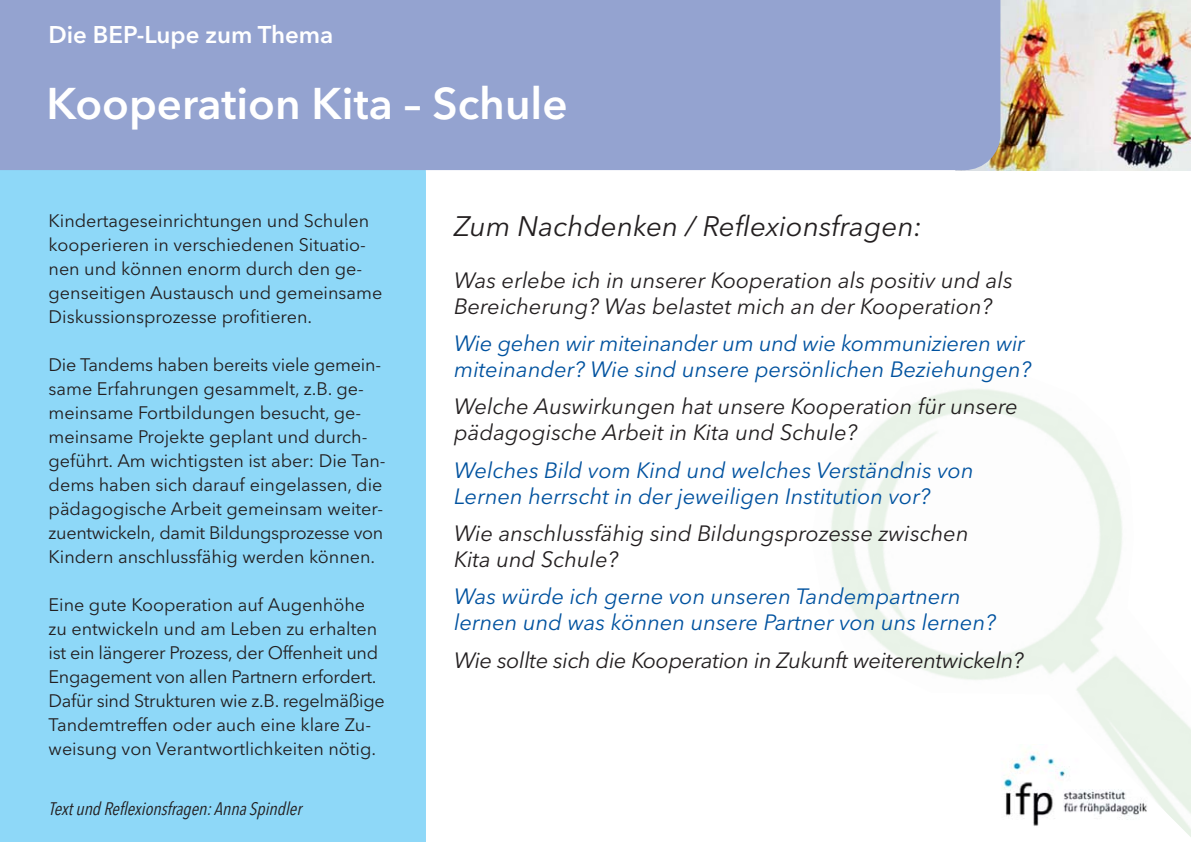
<style>
.page{position:relative;width:1191px;height:842px;background:#fff}
.page>*{position:absolute;margin:0;border:0;box-sizing:border-box;transform-origin:0 0}
.t1{font:600 44px "Avenir Next LT Pro";color:#fff}
.t2{font:italic 28px "Avenir Next LT Pro";color:#231f20}
.t3{font:600 24px "Avenir Next LT Pro";color:#fff}
.t4{font:italic 22px/26px "Avenir Next LT Pro";color:#231f20}
.t5{font:italic 22px/26px "Avenir Next LT Pro";color:#00529f}
.t6{font:18px/24px "Avenir Next LT Pro";color:#231f20}
.t7{font:italic condensed 18px "Avenir Next LT Pro";color:#231f20}
</style>
<div class="page">
<img style="left:1000px;top:0;width:191px;height:170px">
<div style="left:0;top:170px;width:426px;height:672px;background:#8ed8f8"></div>
<div style="left:0;top:0;width:1000px;height:170px;background:#94a3d0"></div>
<img style="left:831px;top:389px;width:360px;height:448px">
<h3 class="t3" style="left:48px;top:25px;width:286px">Die BEP-Lupe zum Thema</h3>
<h1 class="t1" style="left:46px;top:86px;width:523px">Kooperation Kita – Schule</h1>
<p class="t6" style="left:49px;top:210px;width:335px">Kindertageseinrichtungen und Schulen kooperieren in verschiedenen Situatio&shy;nen und können enorm durch den ge&shy;genseitigen Austausch und gemeinsame Diskussionsprozesse profitieren.</p>
<p class="t6" style="left:49px;top:354px;width:339px">Die Tandems haben bereits viele gemein&shy;same Erfahrungen gesammelt, z.B. ge&shy;meinsame Fortbildungen besucht, ge&shy;meinsame Projekte geplant und durch&shy;geführt. Am wichtigsten ist aber: Die Tan&shy;dems haben sich darauf eingelassen, die pädagogische Arbeit gemeinsam weiter&shy;zuentwickeln, damit Bildungsprozesse von Kindern anschlussfähig werden können.</p>
<p class="t6" style="left:49px;top:594px;width:338px">Eine gute Kooperation auf Augenhöhe zu entwickeln und am Leben zu erhalten ist ein längerer Prozess, der Offenheit und Engagement von allen Partnern erfordert.<br>Dafür sind Strukturen wie z.B. regelmäßige Tandemtreffen oder auch eine klare Zu&shy;weisung von Verantwortlichkeiten nötig.</p>
<p class="t7" style="left:49px;top:801px;width:258px">Textund Reflexionsfragen:AnnaSpindler</p>
<h2 class="t2" style="left:454px;top:214px;width:469px">Zum Nachdenken / Reflexionsfragen:</h2>
<p class="t4" style="left:454px;top:269px;width:560px">Was erlebe ich in unserer Kooperation als positiv und als<br>Bereicherung? Was belastet mich an der Kooperation?</p>
<p class="t5" style="left:454px;top:332px;width:579px">Wie gehen wir miteinander um und wie kommunizieren wir miteinander? Wie sind unsere persönlichen Beziehungen?</p>
<p class="t4" style="left:454px;top:396px;width:565px">Welche Auswirkungen hat unsere Kooperation für unsere pädagogische Arbeit in Kita und Schule?</p>
<p class="t5" style="left:454px;top:459px;width:521px">Welches Bild vom Kind und welches Verständnis von<br>Lernen herrscht in der jeweiligen Institution vor?</p>
<p class="t4" style="left:454px;top:522px;width:516px">Wie anschlussfähig sind Bildungsprozesse zwischen<br>Kita und Schule?</p>
<p class="t5" style="left:454px;top:586px;width:543px">Was würde ich gerne von unseren Tandempartnern lernen und was können unsere Partner von uns lernen?</p>
<p class="t4" style="left:454px;top:649px;width:571px">Wie sollte sich die Kooperation in Zukunft weiterentwickeln?</p>
</div>
